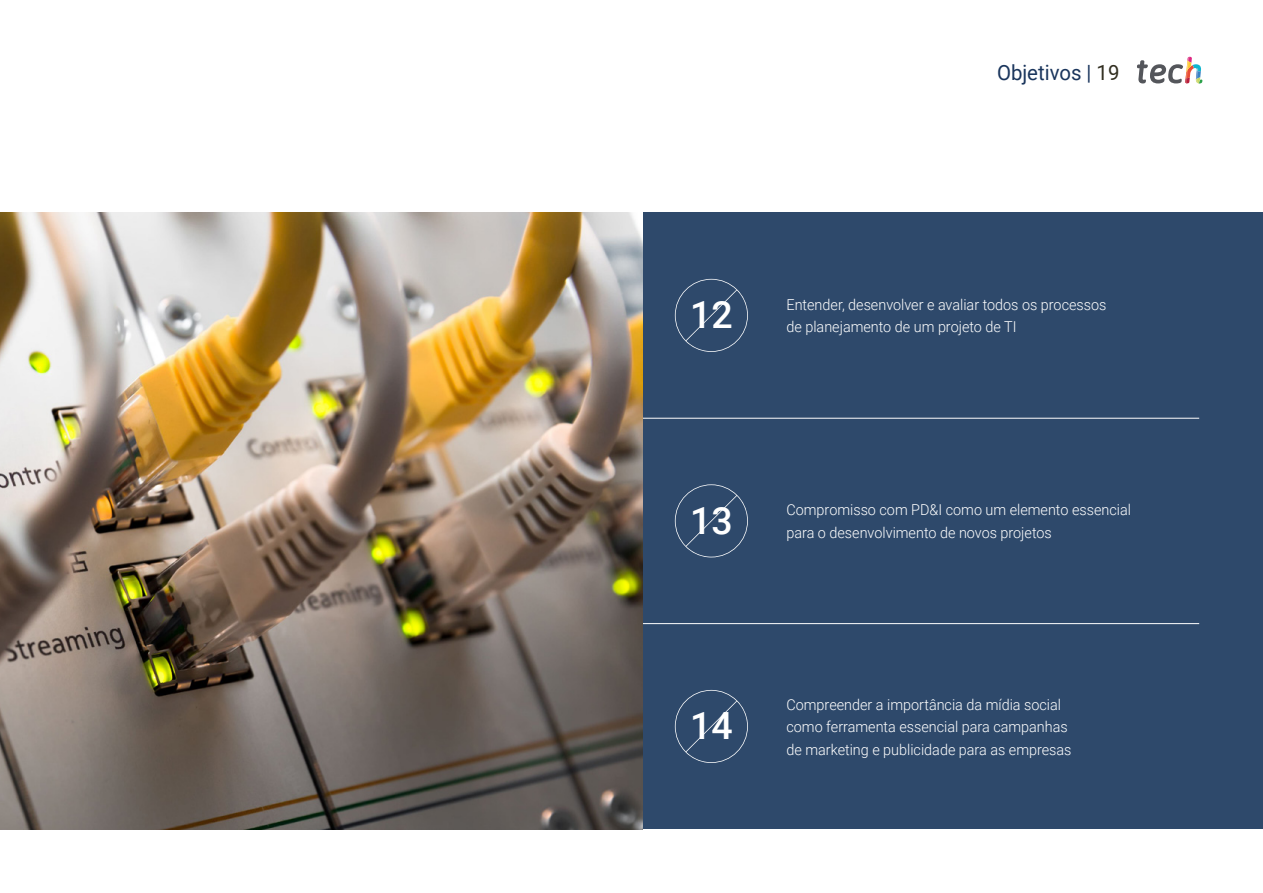
<style>
.page{position:relative;width:1263px;height:893px;background:#fff}
.page>*{position:absolute;margin:0;border:0;box-sizing:border-box;transform-origin:0 0}
.t1{font:500 37.5px "Roboto";color:#fff}
.t2{font:21px "Roboto";color:#1a355c}
.t3{font:300 15px/22.5px "Roboto";color:#fff;scale:.96 1}
.s1{color:#312e20}
</style>
<div class="page">
<svg style="left:1137px;top:57px;width:65px;height:27px"></svg>
<div style="left:642px;top:213px;width:621px;height:616px;background:#2e496b"></div>
<svg style="left:675px;top:279px;width:73px;height:73px"></svg>
<svg style="left:675px;top:484px;width:73px;height:73px"></svg>
<svg style="left:675px;top:690px;width:73px;height:73px"></svg>
<hr style="left:0;top:418px;width:1199px;height:1px;background:#fff">
<hr style="left:0;top:623px;width:1199px;height:1px;background:#fff">
<img style="left:0;top:213px;width:642px;height:616px">
<h2 class="t2" style="left:997px;top:57px;width:124px">Objetivos | <span class="s1">19</span></h2>
<h1 class="t1" style="left:690px;top:288px;width:44px">12</h1>
<p class="t3" style="left:786px;top:293px;width:335px">Entender, desenvolver e avaliar todos os processos</p>
<p class="t3" style="left:786px;top:315px;width:241px">de planejamento de um projeto de TI</p>
<h1 class="t1" style="left:690px;top:494px;width:44px">13</h1>
<p class="t3" style="left:786px;top:498px;width:360px">Compromisso com PD&amp;I como um elemento essencial para o desenvolvimento de novos projetos</p>
<h1 class="t1" style="left:690px;top:699px;width:44px">14</h1>
<p class="t3" style="left:786px;top:692px;width:298px">Compreender a importância da mídia social como ferramenta essencial para campanhas de marketing e publicidade para as empresas</p>
</div>
